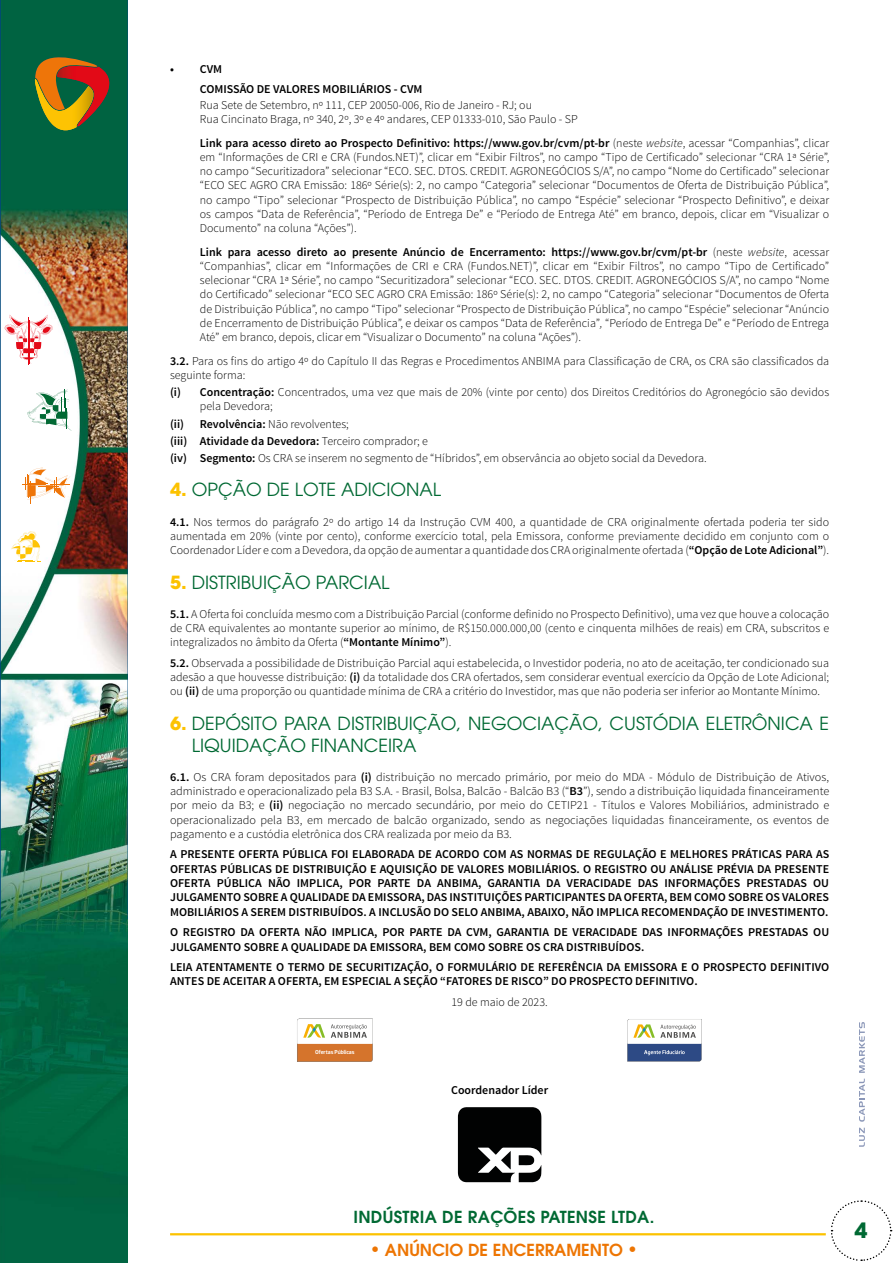
<style>
.page{position:relative;width:893px;height:1263px;background:#fff}
.page>*{position:absolute;margin:0;border:0;box-sizing:border-box;transform-origin:0 0}
.t1{font:700 21px "ITC Avant Garde Pro";color:#006933}
.t2{font:18px/21.6px "ITC Avant Garde Pro";color:#006933}
.t3{font:600 16.5px "ITC Avant Garde Pro";letter-spacing:.02em;color:#006933}
.t4{font:600 16.5px "ITC Avant Garde Pro";color:#ed7503}
.t5{font:300 12px/14.2px "Source Sans Pro";color:#000;text-align:justify}
.t6{font:600 12px/14.2px "Source Sans Pro";color:#000}
.t7{font:500 5.85px "Dobra";letter-spacing:-.01em;color:#fff}
.s1{font-weight:600}
.s2{font-style:italic}
.s3{font-weight:700;color:#fcc200}
.s4{font-size:18px}
</style>
<div class="page">
<hr style="left:170px;top:1233px;width:656px;height:2px;background:#fcc200">
<img style="left:1px;top:0;width:127px;height:1263px">
<svg style="left:34px;top:53px;width:85px;height:86px;background:#316635"></svg>
<img style="left:35px;top:79px;width:58px;height:51px">
<img style="left:57px;top:66px;width:52px;height:60px">
<svg style="left:4px;top:315px;width:49px;height:49px"></svg>
<svg style="left:27px;top:389px;width:44px;height:42px"></svg>
<svg style="left:23px;top:468px;width:47px;height:35px"></svg>
<svg style="left:11px;top:531px;width:29px;height:31px"></svg>
<svg style="left:830px;top:1200px;width:62px;height:61px"></svg>
<svg style="left:297px;top:1018px;width:76px;height:44px"></svg>
<svg style="left:627px;top:1019px;width:75px;height:42px"></svg>
<svg style="left:458px;top:1107px;width:83px;height:75px"></svg>
<svg style="left:859px;top:1128px;width:6px;height:19px"></svg>
<svg style="left:859px;top:1079px;width:6px;height:43px"></svg>
<svg style="left:859px;top:1022px;width:6px;height:51px"></svg>
<p class="t6" style="left:200px;top:59px;width:224px;line-height:20.7px;text-indent:-30px">• CVM<br>COMISSÃO DE VALORES MOBILIÁRIOS - CVM</p>
<p class="t5" style="left:200px;top:98px;width:379px">Rua Sete de Setembro, nº 111, CEP 20050-006, Rio de Janeiro - RJ; ou<br>Rua Cincinato Braga, nº 340, 2º, 3º e 4º andares, CEP 01333-010, São Paulo - SP</p>
<p class="t5" style="left:200px;top:136px;width:631px"><span class="s1">Link para acesso direto ao Prospecto Definitivo: https://www.gov.br/cvm/pt-br</span> (neste <span class="s2">website</span>, acessar “Companhias”, clicar em “Informações de CRI e CRA (Fundos.NET)”, clicar em “Exibir Filtros”, no campo “Tipo de Certificado” selecionar “CRA 1ª Série”, no campo “Securitizadora” selecionar “ECO. SEC. DTOS. CREDIT. AGRONEGÓCIOS S/A”, no campo “Nome do Certificado” selecionar “ECO SEC AGRO CRA Emissão: 186º Série(s): 2, no campo “Categoria” selecionar “Documentos de Oferta de Distribuição Pública”, no campo “Tipo” selecionar “Prospecto de Distribuição Pública”, no campo “Espécie” selecionar “Prospecto Definitivo”, e deixar os campos “Data de Referência”, “Período de Entrega De” e “Período de Entrega Até” em branco, depois, clicar em “Visualizar o Documento” na coluna “Ações”).</p>
<p class="t5" style="left:200px;top:244px;width:631px"><span class="s1">Link para acesso direto ao presente Anúncio de Encerramento: https://www.gov.br/cvm/pt-br</span> (neste <span class="s2">website</span>, acessar “Companhias”, clicar em “Informações de CRI e CRA (Fundos.NET)”, clicar em “Exibir Filtros”, no campo “Tipo de Certificado” selecionar “CRA 1ª Série”, no campo “Securitizadora” selecionar “ECO. SEC. DTOS. CREDIT. AGRONEGÓCIOS S/A”, no campo “Nome do Certificado” selecionar “ECO SEC AGRO CRA Emissão: 186º Série(s): 2, no campo “Categoria” selecionar “Documentos de Oferta de Distribuição Pública”, no campo “Tipo” selecionar “Prospecto de Distribuição Pública”, no campo “Espécie” selecionar “Anúncio de Encerramento de Distribuição Pública”, e deixar os campos “Data de Referência”<span class="s2">,</span> “Período de Entrega De” e “Período de Entrega Até” em branco, depois, clicar em “Visualizar o Documento” na coluna “Ações”).</p>
<p class="t5" style="left:170px;top:353px;width:661px"><span class="s1">3.2.</span> Para os fins do artigo 4º do Capítulo II das Regras e Procedimentos ANBIMA para Classificação de CRA, os CRA são classificados da seguinte forma:</p>
<p class="t5" style="left:200px;top:385px;width:631px;text-indent:-30px"><span class="s1">(i) Concentração:</span> Concentrados, uma vez que mais de 20% (vinte por cento) dos Direitos Creditórios do Agronegócio são devidos pela Devedora;</p>
<p class="t5" style="left:170px;top:415px;width:538px;line-height:17.2px;text-align:left"><span class="s1">(ii) Revolvência:</span> Não revolventes;<br><span class="s1">(iii) Atividade da Devedora:</span> Terceiro comprador; e<br><span class="s1">(iv) Segmento:</span> Os CRA se inserem no segmento de “Híbridos”, em observância ao objeto social da Devedora.</p>
<h2 class="t2" style="left:170px;top:479px;width:273px"><span class="s3">4.</span> OPÇÃO DE LOTE ADICIONAL</h2>
<p class="t5" style="left:170px;top:514px;width:661px"><span class="s1">4.1.</span> Nos termos do parágrafo 2º do artigo 14 da Instrução CVM 400, a quantidade de CRA originalmente ofertada poderia ter sido aumentada em 20% (vinte por cento), conforme exercício total, pela Emissora, conforme previamente decidido em conjunto com o Coordenador Líder e com a Devedora, da opção de aumentar a quantidade dos CRA originalmente ofertada (<span class="s1">“Opção de Lote Adicional”</span>).</p>
<h2 class="t2" style="left:170px;top:571px;width:221px"><span class="s3">5.</span> DISTRIBUIÇÃO PARCIAL</h2>
<p class="t5" style="left:170px;top:607px;width:661px"><span class="s1">5.1.</span> A Oferta foi concluída mesmo com a Distribuição Parcial (conforme definido no Prospecto Definitivo), uma vez que houve a colocação de CRA equivalentes ao montante superior ao mínimo, de R$150.000.000,00 (cento e cinquenta milhões de reais) em CRA, subscritos e integralizados no âmbito da Oferta (<span class="s1">“Montante Mínimo”</span>).</p>
<p class="t5" style="left:170px;top:656px;width:661px"><span class="s1">5.2.</span> Observada a possibilidade de Distribuição Parcial aqui estabelecida, o Investidor poderia, no ato de aceitação, ter condicionado sua adesão a que houvesse distribuição: <span class="s1">(i)</span> da totalidade dos CRA ofertados, sem considerar eventual exercício da Opção de Lote Adicional; ou <span class="s1">(ii)</span> de uma proporção ou quantidade mínima de CRA a critério do Investidor, mas que não poderia ser inferior ao Montante Mínimo.</p>
<h2 class="t2" style="left:192px;top:712px;width:639px;text-indent:-22px"><span class="s3">6.</span> DEPÓSITO PARA DISTRIBUIÇÃO, NEGOCIAÇÃO, CUSTÓDIA ELETRÔNICA E<br>LIQUIDAÇÃO FINANCEIRA</h2>
<p class="t5" style="left:170px;top:770px;width:661px"><span class="s1">6.1.</span> Os CRA foram depositados para <span class="s1">(i)</span> distribuição no mercado primário, por meio do MDA - Módulo de Distribuição de Ativos, administrado e operacionalizado pela B3 S.A. - Brasil, Bolsa, Balcão - Balcão B3 (“<span class="s1">B3</span>”), sendo a distribuição liquidada financeiramente por meio da B3; e <span class="s1">(ii)</span> negociação no mercado secundário, por meio do CETIP21 - Títulos e Valores Mobiliários, administrado e operacionalizado pela B3, em mercado de balcão organizado, sendo as negociações liquidadas financeiramente, os eventos de pagamento e a custódia eletrônica dos CRA realizada por meio da B3.</p>
<p class="t6" style="left:170px;top:848px;width:661px;text-align:justify">A PRESENTE OFERTA PÚBLICA FOI ELABORADA DE ACORDO COM AS NORMAS DE REGULAÇÃO E MELHORES PRÁTICAS PARA AS OFERTAS PÚBLICAS DE DISTRIBUIÇÃO E AQUISIÇÃO DE VALORES MOBILIÁRIOS. O REGISTRO OU ANÁLISE PRÉVIA DA PRESENTE OFERTA PÚBLICA NÃO IMPLICA, POR PARTE DA ANBIMA, GARANTIA DA VERACIDADE DAS INFORMAÇÕES PRESTADAS OU JULGAMENTO SOBRE A QUALIDADE DA EMISSORA, DAS INSTITUIÇÕES PARTICIPANTES DA OFERTA, BEM COMO SOBRE OS VALORES MOBILIÁRIOS A SEREM DISTRIBUÍDOS. A INCLUSÃO DO SELO ANBIMA, ABAIXO, NÃO IMPLICA RECOMENDAÇÃO DE INVESTIMENTO.</p>
<p class="t6" style="left:170px;top:925px;width:661px">O REGISTRO DA OFERTA NÃO IMPLICA, POR PARTE DA CVM, GARANTIA DE VERACIDADE DAS INFORMAÇÕES PRESTADAS OU<br>JULGAMENTO SOBRE A QUALIDADE DA EMISSORA, BEM COMO SOBRE OS CRA DISTRIBUÍDOS.</p>
<p class="t6" style="left:170px;top:960px;width:661px">LEIA ATENTAMENTE O TERMO DE SECURITIZAÇÃO, O FORMULÁRIO DE REFERÊNCIA DA EMISSORA E O PROSPECTO DEFINITIVO<br>ANTES DE ACEITAR A OFERTA, EM ESPECIAL A SEÇÃO “FATORES DE RISCO” DO PROSPECTO DEFINITIVO.</p>
<p class="t5" style="left:452px;top:995px;width:98px">19 de maio de 2023.</p>
<p class="t7" style="left:315px;top:1049px;width:41px">Ofertas Públicas</p>
<p class="t6" style="left:451px;top:1084px;width:99px">Coordenador Líder</p>
<h3 class="t3" style="left:353px;top:1206px;width:302px">INDÚSTRIA DE RAÇÕES PATENSE LTDA.</h3>
<h3 class="t4" style="left:370px;top:1239px;width:269px"><span class="s4">•</span> ANÚNCIO DE ENCERRAMENTO <span class="s4">•</span></h3>
<h1 class="t1" style="left:855px;top:1217px;width:14px">4</h1>
</div>
